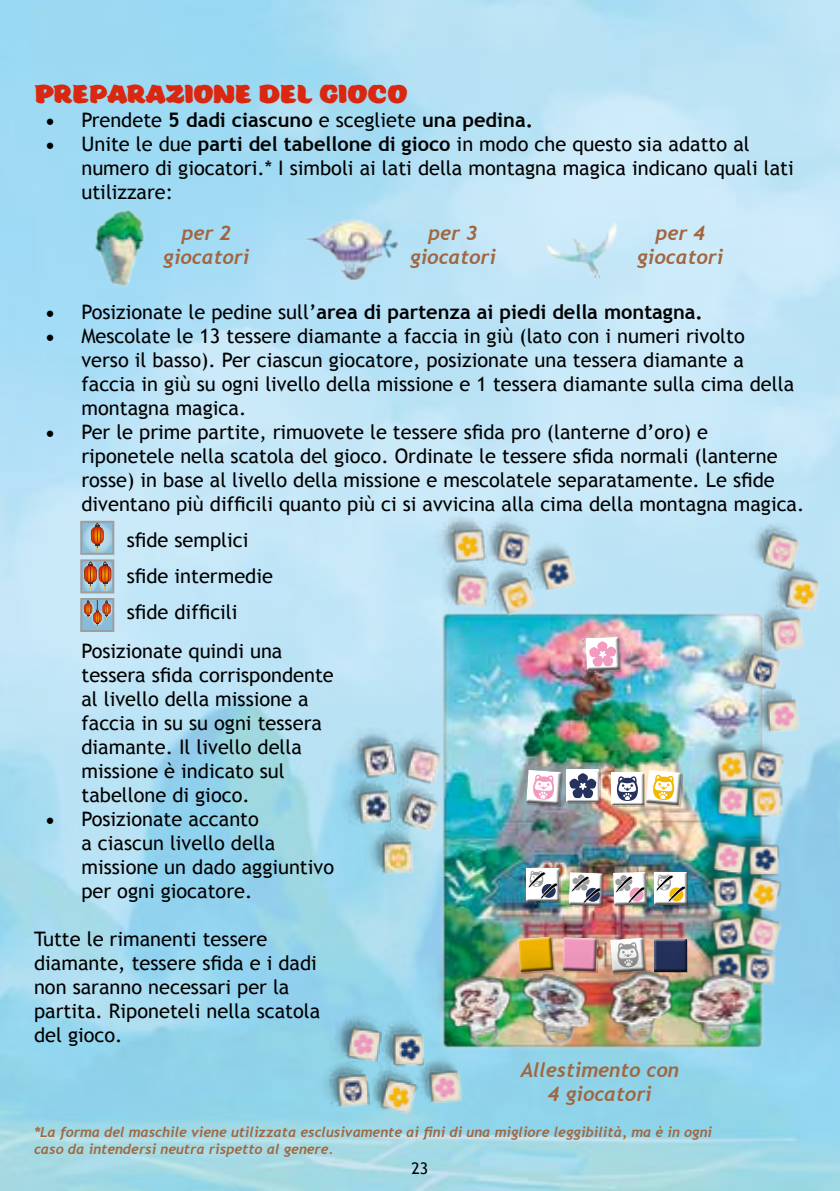
<style>
.page{position:relative;width:840px;height:1191px;background:#fff}
.page>*{position:absolute;margin:0;border:0;box-sizing:border-box;transform-origin:0 0}
.t1{font:700 24px "Eds Market";color:#da2710}
.t2{font:20px/24px "Trebuchet MS";color:#000}
.t3{font:700 20px "Trebuchet MS";color:#000}
.t4{font:italic 700 20px/24px "Trebuchet";color:#a1663f;text-align:center}
.t5{font:16px "Trebuchet MS";color:#000}
.t6{font:italic 700 14px/16.8px "Trebuchet";color:#a1663f}
.s1{font-family:"Minion Pro";font-weight:400;font-size:24px}
.s2{font-weight:400}
.s3{font-family:"Minion Pro";font-size:24px}
.s4{font-weight:700}
</style>
<div class="page">
<img style="left:524px;top:607px;width:170px;height:306px">
<div style="left:567px;top:770px;width:33px;height:33px;background:#000;opacity:.2"></div>
<div style="left:563px;top:766px;width:36px;height:37px;background:#fff;opacity:.75"></div>
<div style="left:563px;top:768px;width:36px;height:35px;background:#000;opacity:.66"></div>
<div style="left:608px;top:769px;width:36px;height:37px;background:#fff;opacity:.75"></div>
<div style="left:608px;top:771px;width:36px;height:35px;background:#000;opacity:.66"></div>
<svg style="left:616px;top:766px;width:66px;height:41px"></svg>
<div style="left:527px;top:771px;width:35px;height:35px;background:#000;opacity:.2"></div>
<svg style="left:524px;top:766px;width:37px;height:40px"></svg>
<div style="left:527px;top:870px;width:33px;height:33px;background:#000;opacity:.2"></div>
<div style="left:523px;top:865px;width:36px;height:37px;background:#fff;opacity:.75"></div>
<div style="left:523px;top:867px;width:36px;height:35px;background:#000;opacity:.66"></div>
<div style="left:654px;top:873px;width:33px;height:33px;background:#000;opacity:.2"></div>
<div style="left:650px;top:868px;width:36px;height:37px;background:#fff;opacity:.75"></div>
<div style="left:650px;top:870px;width:36px;height:36px;background:#000;opacity:.66"></div>
<div style="left:569px;top:873px;width:35px;height:34px;background:#000;opacity:.2"></div>
<svg style="left:565px;top:868px;width:38px;height:39px"></svg>
<div style="left:614px;top:873px;width:34px;height:34px;background:#000;opacity:.2"></div>
<svg style="left:610px;top:868px;width:37px;height:39px"></svg>
<div style="left:81px;top:599px;width:32px;height:32px;background:#87bddb"></div>
<svg style="left:83px;top:601px;width:28px;height:27px"></svg>
<div style="left:80px;top:598px;width:34px;height:34px;border:2px solid #9d9e9e"></div>
<svg style="left:83px;top:524px;width:28px;height:28px"></svg>
<svg style="left:91px;top:524px;width:13px;height:27px"></svg>
<div style="left:80px;top:521px;width:34px;height:34px;border:2px solid #9d9e9e"></div>
<svg style="left:83px;top:562px;width:28px;height:28px"></svg>
<div style="left:80px;top:559px;width:34px;height:34px;border:2px solid #9d9e9e"></div>
<img style="left:378px;top:442px;width:255px;height:256px">
<img style="left:265px;top:941px;width:256px;height:250px">
<img style="left:268px;top:674px;width:256px;height:256px">
<img style="left:646px;top:507px;width:193px;height:256px">
<img style="left:686px;top:719px;width:125px;height:128px">
<img style="left:694px;top:815px;width:102px;height:110px">
<img style="left:693px;top:902px;width:96px;height:95px">
<img style="left:399px;top:913px;width:385px;height:192px">
<img style="left:302px;top:217px;width:98px;height:65px">
<img style="left:545px;top:221px;width:72px;height:58px">
<img style="left:92px;top:208px;width:53px;height:80px">
<p class="t1" style="left:34px;top:81px;width:374px">PREPARAZIONE DEL GIOCO</p>
<p class="t3" style="left:45px;top:107px;width:489px"><span class="s1">•</span> <span class="s2">Prendete</span> 5 dadi ciascuno <span class="s2">e scegliete</span> una pedina.</p>
<p class="t2" style="left:81px;top:132px;width:713px;text-indent:-36px"><span class="s3">•</span> Unite le due <span class="s4">parti del tabellone di gioco</span> in modo che questo sia adatto al numero di giocatori.* I simboli ai lati della montagna magica indicano quali lati utilizzare:</p>
<p class="t4" style="left:163px;top:221px;width:87px">per 2 giocatori</p>
<p class="t4" style="left:410px;top:221px;width:87px">per 3 giocatori</p>
<p class="t4" style="left:637px;top:221px;width:88px">per 4 giocatori</p>
<p class="t3" style="left:45px;top:299px;width:658px"><span class="s1">•</span> <span class="s2">Posizionate le pedine sull’</span>area di partenza ai piedi della montagna.</p>
<p class="t2" style="left:81px;top:324px;width:713px;text-indent:-36px"><span class="s3">•</span> Mescolate le 13 tessere diamante a faccia in giù (lato con i numeri rivolto verso il basso). Per ciascun giocatore, posizionate una tessera diamante a faccia in giù su ogni livello della missione e 1 tessera diamante sulla cima della montagna magica.</p>
<p class="t2" style="left:81px;top:420px;width:724px;text-indent:-36px"><span class="s3">•</span> Per le prime partite, rimuovete le tessere sfida pro (lanterne d’oro) e riponetele nella scatola del gioco. Ordinate le tessere sfida normali (lanterne rosse) in base al livello della missione e mescolatele separatamente. Le sfide diventano più difficili quanto più ci si avvicina alla cima della montagna magica.</p>
<p class="t2" style="left:127px;top:522px;width:148px;line-height:36px">sfide semplici sfide intermedie sfide difficili</p>
<p class="t2" style="left:81px;top:639px;width:254px">Posizionate quindi una tessera sfida corrispondente al livello della missione a faccia in su su ogni tessera diamante. Il livello della missione è indicato sul tabellone di gioco.</p>
<p class="t2" style="left:81px;top:807px;width:254px;text-indent:-36px"><span class="s3">•</span> Posizionate accanto<br>a ciascun livello della missione un dado aggiuntivo per ogni giocatore.</p>
<p class="t2" style="left:34px;top:927px;width:287px">Tutte le rimanenti tessere diamante, tessere sfida e i dadi non saranno necessari per la partita. Riponeteli nella scatola del gioco.</p>
<p class="t4" style="left:520px;top:1058px;width:160px">Allestimento con<br>4 giocatori</p>
<p class="t6" style="left:34px;top:1124px;width:679px">*La forma del maschile viene utilizzata esclusivamente ai fini di una migliore leggibilità, ma è in ogni caso da intendersi neutra rispetto al genere.</p>
<p class="t5" style="left:411px;top:1158px;width:18px">23</p>
</div>
